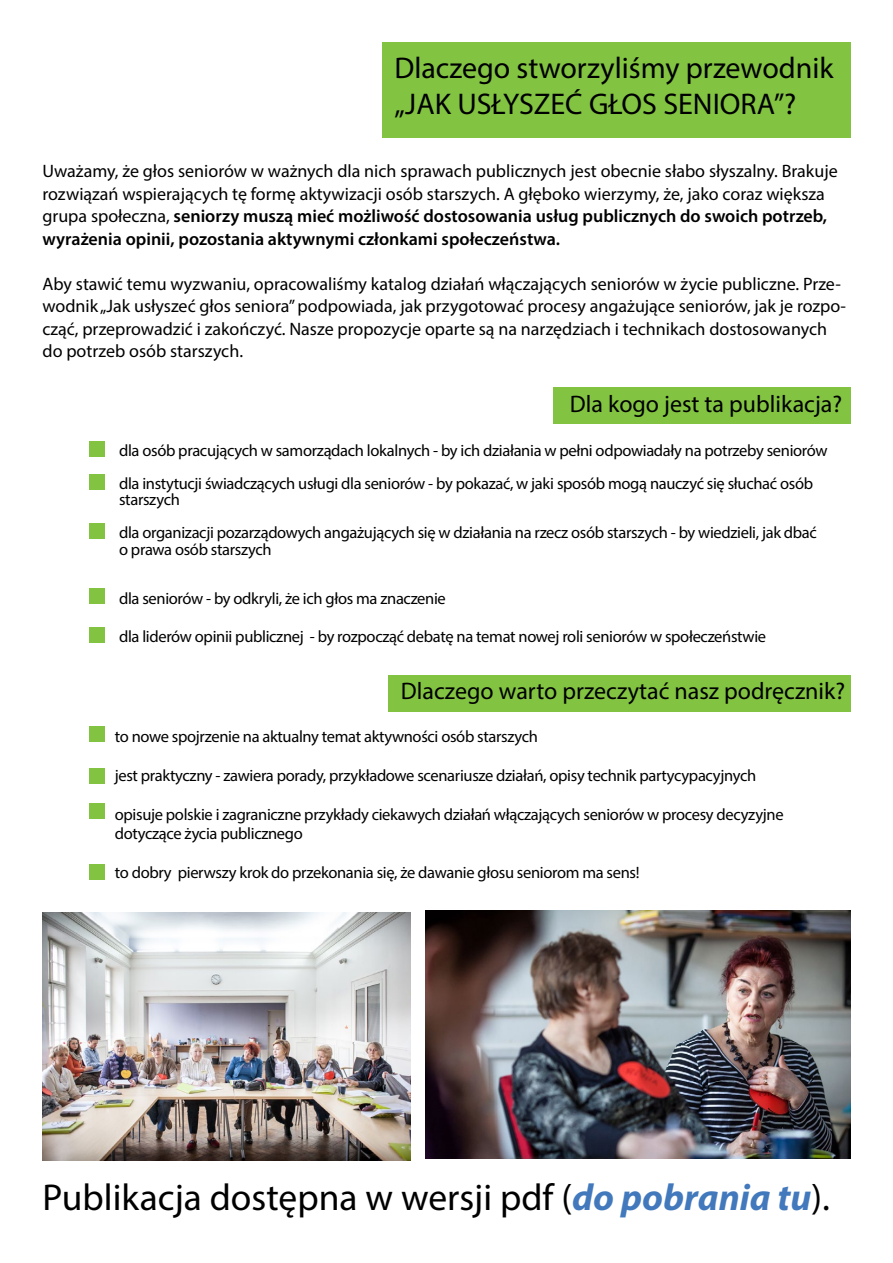
<style>
.page{position:relative;width:893px;height:1263px;background:#fff}
.page>*{position:absolute;margin:0;border:0;box-sizing:border-box;transform-origin:0 0}
.t1{font:37.5px "Myriad Pro";color:#000}
.t2{font:30px/36px "Myriad Pro";color:#000}
.t3{font:24px "Myriad Pro";color:#000}
.t4{font:18px/22.5px "Myriad Pro";color:#000}
.t5{font:16.5px/33px "Myriad Pro";letter-spacing:-.02em;color:#000}
.s1{font-weight:600}
.s2{font-weight:700;font-style:italic;color:#4278bc}
</style>
<div class="page">
<div style="left:381px;top:43px;width:469px;height:95px;background:#82c341"></div>
<div style="left:388px;top:675px;width:462px;height:36px;background:#82c341"></div>
<div style="left:89px;top:725px;width:16px;height:16px;background:#82c341"></div>
<div style="left:89px;top:803px;width:16px;height:16px;background:#82c341"></div>
<div style="left:89px;top:767px;width:16px;height:16px;background:#82c341"></div>
<div style="left:89px;top:864px;width:16px;height:16px;background:#82c341"></div>
<div style="left:553px;top:387px;width:297px;height:36px;background:#82c341"></div>
<div style="left:89px;top:441px;width:16px;height:16px;background:#82c341"></div>
<div style="left:89px;top:474px;width:16px;height:16px;background:#82c341"></div>
<div style="left:89px;top:523px;width:16px;height:16px;background:#82c341"></div>
<div style="left:89px;top:588px;width:16px;height:16px;background:#82c341"></div>
<div style="left:89px;top:627px;width:16px;height:16px;background:#82c341"></div>
<img style="left:43px;top:912px;width:367px;height:249px">
<img style="left:425px;top:910px;width:425px;height:249px">
<h2 class="t2" style="left:394px;top:49px;width:441px">Dlaczego stworzyliśmy przewodnik „JAK USŁYSZEĆ GŁOS SENIORA”?</h2>
<p class="t4" style="left:43px;top:160px;width:797px">Uważamy, że głos seniorów w ważnych dla nich sprawach publicznych jest obecnie słabo słyszalny. Brakuje rozwiązań wspierających tę formę aktywizacji osób starszych. A głęboko wierzymy, że, jako coraz większa grupa społeczna, <span class="s1">seniorzy muszą mieć możliwość dostosowania usług publicznych do swoich potrzeb, wyrażenia opinii, pozostania aktywnymi członkami społeczeństwa.</span></p>
<p class="t4" style="left:43px;top:272px;width:805px">Aby stawić temu wyzwaniu, opracowaliśmy katalog działań włączających seniorów w życie publiczne. Prze&shy;wodnik „Jak usłyszeć głos seniora” podpowiada, jak przygotować procesy angażujące seniorów, jak je rozpo&shy;cząć, przeprowadzić i zakończyć. Nasze propozycje oparte są na narzędziach i technikach dostosowanych do potrzeb osób starszych.</p>
<h3 class="t3" style="left:570px;top:390px;width:274px">Dla kogo jest ta publikacja?</h3>
<p class="t5" style="left:119px;top:433px;width:710px">dla osób pracujących w samorządach lokalnych - by ich działania w pełni odpowiadały na potrzeby seniorów dla instytucji świadczących usługi dla seniorów - by pokazać, w jaki sposób mogą nauczyć się słuchać osób</p>
<p class="t5" style="left:119px;top:483px;width:699px">starszych<br>dla organizacji pozarządowych angażujących się w działania na rzecz osób starszych - by wiedzieli, jak dbać</p>
<p class="t5" style="left:119px;top:532px;width:154px">o prawa osób starszych</p>
<p class="t5" style="left:119px;top:582px;width:328px">dla seniorów - by odkryli, że ich głos ma znaczenie</p>
<p class="t5" style="left:119px;top:620px;width:649px">dla liderów opinii publicznej - by rozpocząć debatę na temat nowej roli seniorów w społeczeństwie</p>
<h3 class="t3" style="left:401px;top:677px;width:446px">Dlaczego warto przeczytać nasz podręcznik?</h3>
<p class="t5" style="left:115px;top:719px;width:425px">to nowe spojrzenie na aktualny temat aktywności osób starszych</p>
<p class="t5" style="left:115px;top:758px;width:643px">jest praktyczny - zawiera porady, przykładowe scenariusze działań, opisy technik partycypacyjnych</p>
<p class="t5" style="left:115px;top:804px;width:670px;line-height:19.5px">opisuje polskie i zagraniczne przykłady ciekawych działań włączających seniorów w procesy decyzyjne dotyczące życia publicznego</p>
<p class="t5" style="left:115px;top:856px;width:526px">to dobry pierwszy krok do przekonania się, że dawanie głosu seniorom ma sens!</p>
<h1 class="t1" style="left:43px;top:1174px;width:789px">Publikacja dostępna w wersji pdf (<span class="s2">do pobrania tu</span>).</h1>
</div>
